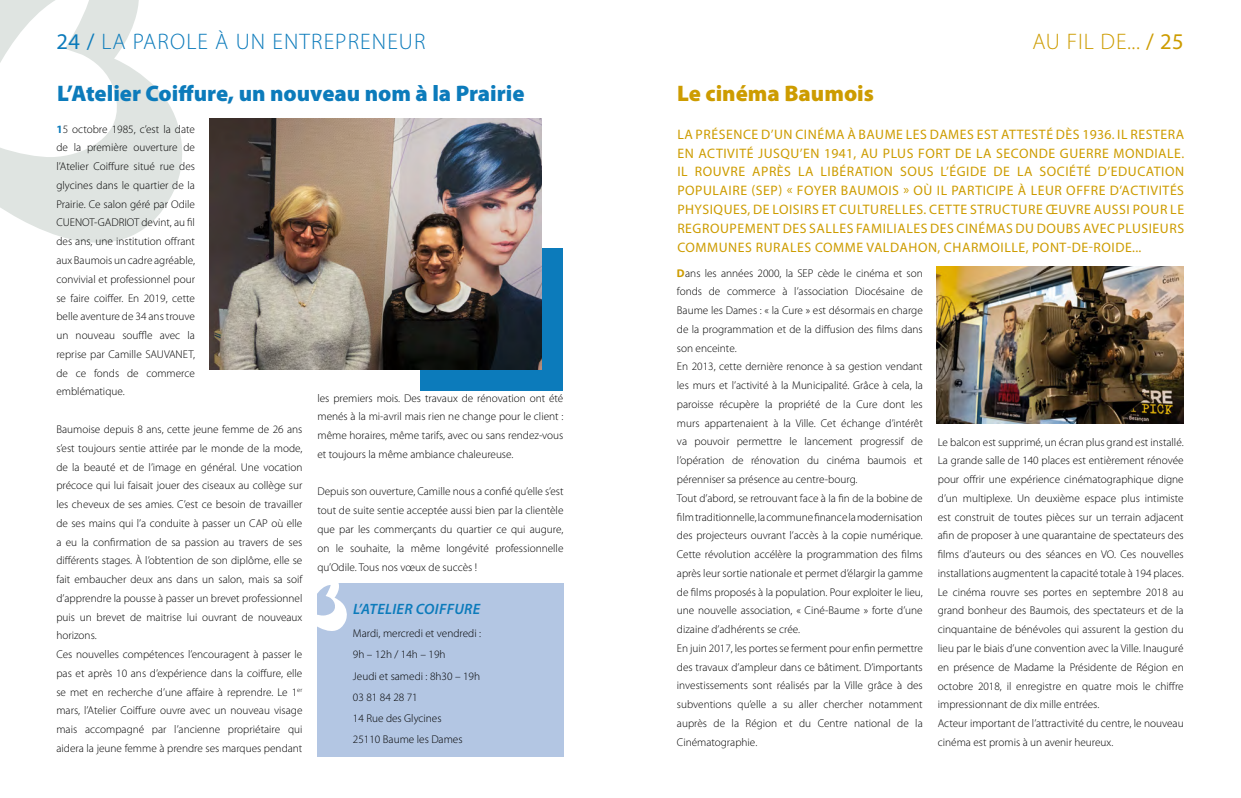
<style>
.page{position:relative;width:1241px;height:798px;background:#fff}
.page>*{position:absolute;margin:0;border:0;box-sizing:border-box;transform-origin:0 0}
.t1{font:900 22.5px "Myriad Pro";color:#0c7bbb}
.t2{font:300 22.5px "Myriad Pro";letter-spacing:.05em;color:#0c7bbb}
.t3{font:900 22.5px "Myriad Pro";color:#cd9c00}
.t4{font:300 22.5px "Myriad Pro";letter-spacing:.04em;color:#cd9c00}
.t5{font:italic 600 15px "Myriad Pro";letter-spacing:.02em;color:#0c7bbb}
.t6{font:13.75px/18.8px "Myriad Pro";letter-spacing:.04em;color:#cd9c00;text-align:justify}
.t7{font:300 11.25px/18.8px "Myriad Pro";color:#000}
.s1{font-weight:400}
.s2{font-weight:700;color:#0c7bbb}
.s3{font-weight:700;color:#cd9c00}
</style>
<div class="page">
<svg style="left:0;top:0;width:182px;height:243px;fill:#dfe4e1"></svg>
<div style="left:317px;top:583px;width:247px;height:173px;background:#b3c6e3"></div>
<svg style="left:317px;top:583px;width:30px;height:48px"></svg>
<div style="left:420px;top:248px;width:142px;height:142px;background:#0c7bbb"></div>
<img style="left:209px;top:119px;width:332px;height:250px">
<img style="left:936px;top:267px;width:247px;height:156px">
<h1 class="t2" style="left:56px;top:28px;width:370px"><span class="s1">24 /</span> LA PAROLE À UN ENTREPRENEUR</h1>
<h1 class="t4" style="left:1032px;top:28px;width:153px">AU FIL DE... <span class="s1">/ 25</span></h1>
<h1 class="t1" style="left:57px;top:79px;width:468px">L’Atelier Coiffure, un nouveau nom à la Prairie</h1>
<p class="t7" style="left:56px;top:119px;width:140px;text-align:justify"><span class="s2">1</span>5 octobre 1985, c’est la date de la première ouverture de l’Atelier Coiffure situé rue des glycines dans le quartier de la Prairie. Ce salon géré par Odile CUENOT-GADRIOT devint, au fil des ans, une institution offrant aux Baumois un cadre agréable, convivial et professionnel pour se faire coiffer. En 2019, cette belle aventure de 34 ans trouve un nouveau souffle avec la reprise par Camille SAUVANET, de ce fonds de commerce emblématique.</p>
<p class="t7" style="left:56px;top:419px;width:247px">Baumoise depuis 8 ans, cette jeune femme de 26 ans s’est toujours sentie attirée par le monde de la mode, de la beauté et de l’image en général. Une vocation précoce qui lui faisait jouer des ciseaux au collège sur les cheveux de ses amies. C’est ce besoin de travailler de ses mains qui l’a conduite à passer un CAP où elle a eu la confirmation de sa passion au travers de ses différents stages. À l’obtention de son diplôme, elle se fait embaucher deux ans dans un salon, mais sa soif d’apprendre la pousse à passer un brevet professionnel puis un brevet de maitrise lui ouvrant de nouveaux horizons.<br>Ces nouvelles compétences l’encouragent à passer le pas et après 10 ans d’expérience dans la coiffure, elle se met en recherche d’une affaire à reprendre. Le 1<sup>er </sup>mars, l’Atelier Coiffure ouvre avec un nouveau visage mais accompagné par l’ancienne propriétaire qui aidera la jeune femme à prendre ses marques pendant</p>
<h1 class="t3" style="left:677px;top:79px;width:198px">Le cinéma Baumois</h1>
<p class="t6" style="left:677px;top:125px;width:508px">LA PRÉSENCE D’UN CINÉMA À BAUME LES DAMES EST ATTESTÉ DÈS 1936. IL RESTERA EN ACTIVITÉ JUSQU’EN 1941, AU PLUS FORT DE LA SECONDE GUERRE MONDIALE.<br>IL ROUVRE APRÈS LA LIBÉRATION SOUS L’ÉGIDE DE LA SOCIÉTÉ D’EDUCATION POPULAIRE (SEP) « FOYER BAUMOIS » OÙ IL PARTICIPE À LEUR OFFRE D’ACTIVITÉS PHYSIQUES, DE LOISIRS ET CULTURELLES. CETTE STRUCTURE ŒUVRE AUSSI POUR LE REGROUPEMENT DES SALLES FAMILIALES DES CINÉMAS DU DOUBS AVEC PLUSIEURS COMMUNES RURALES COMME VALDAHON, CHARMOILLE, PONT-DE-ROIDE...</p>
<p class="t7" style="left:676px;top:263px;width:247px"><span class="s3">D</span>ans les années 2000, la SEP cède le cinéma et son fonds de commerce à l’association Diocésaine de Baume les Dames : « la Cure » est désormais en charge de la programmation et de la diffusion des films dans son enceinte.<br>En 2013, cette dernière renonce à sa gestion vendant les murs et l’activité à la Municipalité. Grâce à cela, la paroisse récupère la propriété de la Cure dont les murs appartenaient à la Ville. Cet échange d’intérêt va pouvoir permettre le lancement progressif de l’opération de rénovation du cinéma baumois et pérenniser sa présence au centre-bourg.<br>Tout d’abord, se retrouvant face à la fin de la bobine de film traditionnelle, la commune finance la modernisation des projecteurs ouvrant l’accès à la copie numérique.<br>Cette révolution accélère la programmation des films après leur sortie nationale et permet d’élargir la gamme de films proposés à la population. Pour exploiter le lieu, une nouvelle association, « Ciné-Baume » forte d’une dizaine d’adhérents se crée.<br>En juin 2017, les portes se ferment pour enfin permettre des travaux d’ampleur dans ce bâtiment. D’importants investissements sont réalisés par la Ville grâce à des subventions qu’elle a su aller chercher notamment auprès de la Région et du Centre national de la Cinématographie.</p>
<p class="t7" style="left:317px;top:388px;width:247px;text-align:justify">les premiers mois. Des travaux de rénovation ont été menés à la mi-avril mais rien ne change pour le client : même horaires, même tarifs, avec ou sans rendez-vous et toujours la même ambiance chaleureuse.</p>
<p class="t7" style="left:317px;top:482px;width:247px;text-align:justify">Depuis son ouverture, Camille nous a confié qu’elle s’est tout de suite sentie acceptée aussi bien par la clientèle que par les commerçants du quartier ce qui augure, on le souhaite, la même longévité professionnelle qu’Odile. Tous nos vœux de succès !</p>
<h2 class="t5" style="left:353px;top:599px;width:129px">L’ATELIER COIFFURE</h2>
<p class="t7" style="left:353px;top:622px;width:130px;line-height:21px">Mardi, mercredi et vendredi :<br>9h – 12h / 14h – 19h<br>Jeudi et samedi : 8h30 – 19h<br>03 81 84 28 71<br>14 Rue des Glycines<br>25110 Baume les Dames</p>
<p class="t7" style="left:937px;top:432px;width:247px">Le balcon est supprimé, un écran plus grand est installé.<br>La grande salle de 140 places est entièrement rénovée pour offrir une expérience cinématographique digne d’un multiplexe. Un deuxième espace plus intimiste est construit de toutes pièces sur un terrain adjacent afin de proposer à une quarantaine de spectateurs des films d’auteurs ou des séances en VO. Ces nouvelles installations augmentent la capacité totale à 194 places.<br>Le cinéma rouvre ses portes en septembre 2018 au grand bonheur des Baumois, des spectateurs et de la cinquantaine de bénévoles qui assurent la gestion du lieu par le biais d’une convention avec la Ville. Inauguré en présence de Madame la Présidente de Région en octobre 2018, il enregistre en quatre mois le chiffre impressionnant de dix mille entrées.<br>Acteur important de l’attractivité du centre, le nouveau cinéma est promis à un avenir heureux.</p>
</div>
